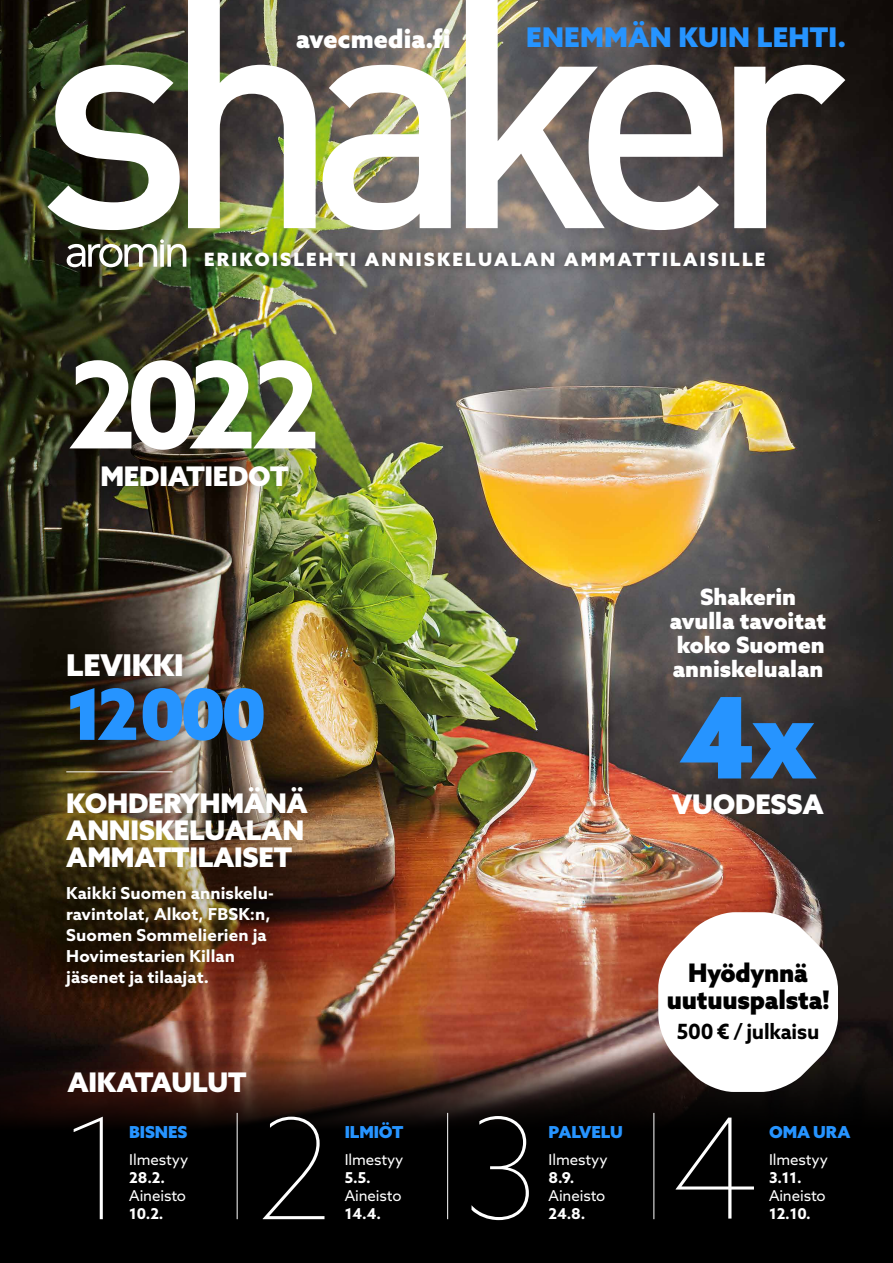
<style>
.page{position:relative;width:893px;height:1263px;background:#fff}
.page>*{position:absolute;margin:0;border:0;box-sizing:border-box;transform-origin:0 0}
.t1{font:100 139.5px "Azo Sans";color:#fff}
.t2{font:700 120px "Azo Sans";color:#fff}
.t3{font:900 112.5px "Azo Sans";color:#2694ff}
.t4{font:900 70.5px "Azo Sans";color:#2694ff}
.t5{font:900 30px "Azo Sans";letter-spacing:-.01em;color:#fff}
.t6{font:900 27.15px "Azo Sans";letter-spacing:.005em;color:#2694ff}
.t7{font:900 27px/27px "Azo Sans";letter-spacing:-.01em;color:#fff}
.t8{font:900 25.5px/27px "Azo Sans";letter-spacing:-.01em;color:#000;text-align:center}
.t9{font:900 25.5px "Azo Sans";letter-spacing:.005em;color:#fff}
.t10{font:900 22.5px/24px "Azo Sans";color:#fff;text-align:center}
.t11{font:700 21px "Azo Sans";letter-spacing:-.01em;color:#000}
.t12{font:900 18.3px "Azo Sans";letter-spacing:.12em;color:#fff}
.t13{font:700 16.5px/21px "Azo Sans";letter-spacing:.005em;color:#fff}
.t14{font:900 16.5px "Azo Sans";letter-spacing:-.005em;color:#2694ff}
.t15{font:15px "Azo Sans";letter-spacing:-.005em;color:#fff}
.t16{font:700 15px "Azo Sans";letter-spacing:-.005em;color:#fff}
</style>
<div class="page">
<img style="left:0;top:0;width:893px;height:1053px">
<svg style="left:0;top:1053px;width:893px;height:210px;background:#100806"></svg>
<img style="left:47px;top:0;width:798px;height:230px">
<div style="left:196px;top:243px;width:578px;height:32px;background:#000;opacity:.5"></div>
<img style="left:67px;top:239px;width:119px;height:28px">
<hr style="left:237px;top:1113px;width:1px;height:106px;background:#fff">
<hr style="left:447px;top:1113px;width:1px;height:106px;background:#fff">
<hr style="left:654px;top:1113px;width:1px;height:106px;background:#fff">
<svg style="left:658px;top:912px;width:180px;height:180px"></svg>
<div style="left:657px;top:574px;width:182px;height:117px;background:#000;opacity:.08"></div>
<img style="left:47px;top:344px;width:270px;height:154px">
<img style="left:44px;top:766px;width:256px;height:235px">
<div style="left:59px;top:879px;width:223px;height:116px;background:#000;opacity:.25"></div>
<img style="left:40px;top:647px;width:257px;height:108px">
<h3 class="t9" style="left:296px;top:22px;width:156px">avecmedia.fi</h3>
<h3 class="t6" style="left:526px;top:19px;width:321px">ENEMMÄN KUIN LEHTI.</h3>
<p class="t12" style="left:204px;top:247px;width:563px">ERIKOISLEHTI ANNISKELUALAN AMMATTILAISILLE</p>
<h2 class="t2" style="left:68px;top:326px;width:255px">2022</h2>
<h3 class="t7" style="left:100px;top:462px;width:190px">MEDIATIEDOT</h3>
<h3 class="t5" style="left:66px;top:645px;width:119px">LEVIKKI</h3>
<h3 class="t4" style="left:66px;top:667px;width:202px">12 000</h3>
<h3 class="t7" style="left:66px;top:789px;width:243px">KOHDERYHMÄNÄ<br>ANNISKELUALAN<br>AMMATTILAISET</h3>
<p class="t13" style="left:66px;top:882px;width:209px">Kaikki Suomen anniskelu&shy;ravintolat, Alkot, FBSK:n,<br>Suomen Sommelierien ja<br>Hovimestarien Killan jäsenet ja tilaajat.</p>
<h3 class="t7" style="left:67px;top:1068px;width:181px">AIKATAULUT</h3>
<h1 class="t1" style="left:62px;top:1079px;width:70px">1</h1>
<p class="t14" style="left:129px;top:1120px;width:60px">BISNES</p>
<p class="t15" style="left:129px;top:1149px;width:60px">Ilmestyy</p>
<p class="t16" style="left:129px;top:1167px;width:37px">28.2.</p>
<p class="t15" style="left:129px;top:1185px;width:58px">Aineisto</p>
<p class="t16" style="left:129px;top:1203px;width:36px">10.2.</p>
<h1 class="t1" style="left:257px;top:1079px;width:78px">2</h1>
<p class="t14" style="left:345px;top:1120px;width:60px">ILMIÖT</p>
<p class="t15" style="left:345px;top:1149px;width:60px">Ilmestyy</p>
<p class="t16" style="left:345px;top:1167px;width:27px">5.5.</p>
<p class="t15" style="left:345px;top:1185px;width:58px">Aineisto</p>
<p class="t16" style="left:345px;top:1203px;width:38px">14.4.</p>
<h3 class="t10" style="left:670px;top:584px;width:158px">Shakerin avulla tavoitat koko Suomen anniskelualan</h3>
<h3 class="t3" style="left:681px;top:663px;width:136px">4x</h3>
<h3 class="t7" style="left:672px;top:790px;width:153px">VUODESSA</h3>
<h1 class="t1" style="left:464px;top:1078px;width:75px">3</h1>
<p class="t14" style="left:549px;top:1120px;width:76px">PALVELU</p>
<p class="t15" style="left:549px;top:1149px;width:60px">Ilmestyy</p>
<p class="t16" style="left:549px;top:1167px;width:27px">8.9.</p>
<p class="t15" style="left:549px;top:1185px;width:58px">Aineisto</p>
<p class="t16" style="left:549px;top:1203px;width:38px">24.8.</p>
<h3 class="t8" style="left:667px;top:959px;width:164px">Hyödynnä uutuuspalsta!</h3>
<p class="t11" style="left:677px;top:1017px;width:144px">500 € / julkaisu</p>
<h1 class="t1" style="left:671px;top:1078px;width:87px">4</h1>
<p class="t14" style="left:769px;top:1120px;width:83px">OMA URA</p>
<p class="t15" style="left:769px;top:1149px;width:60px">Ilmestyy</p>
<p class="t16" style="left:769px;top:1167px;width:34px">3.11.</p>
<p class="t15" style="left:769px;top:1185px;width:58px">Aineisto</p>
<p class="t16" style="left:769px;top:1203px;width:43px">12.10.</p>
</div>
